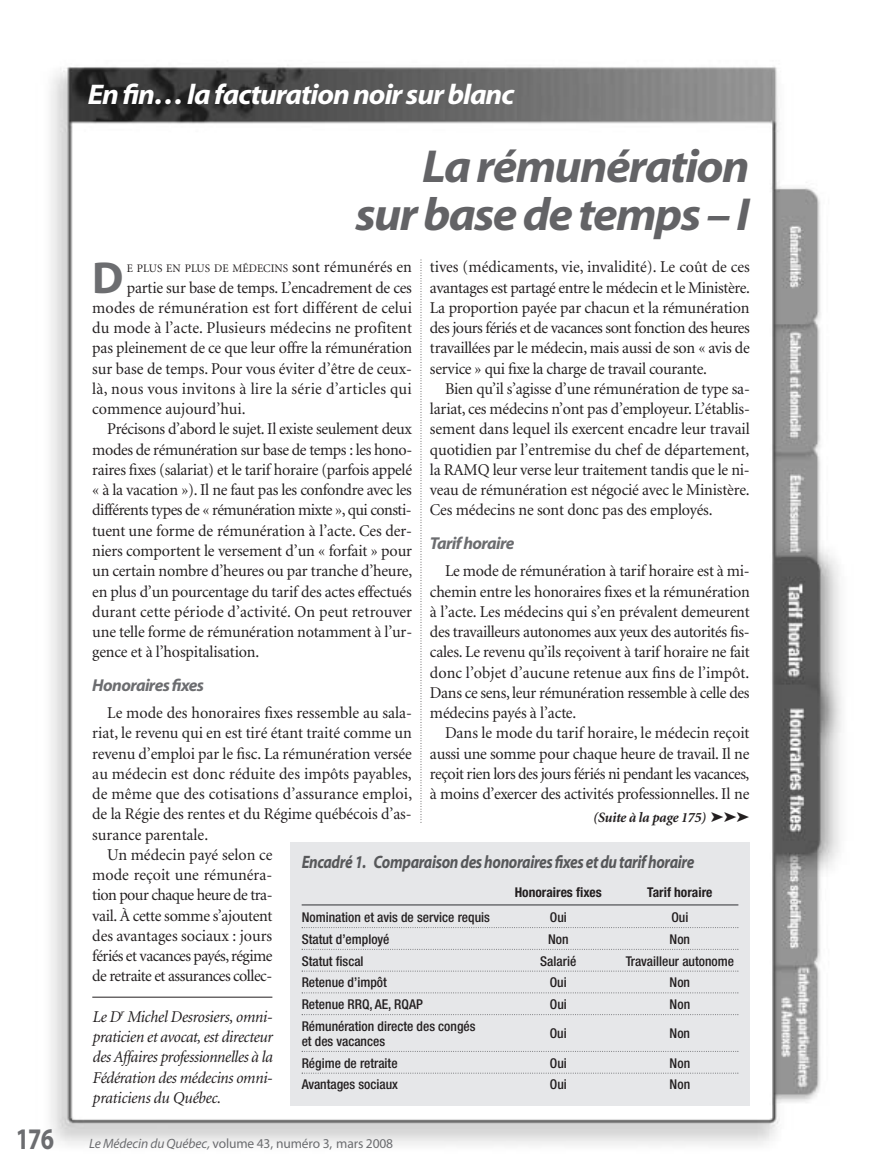
<style>
.page{position:relative;width:878px;height:1175px;background:#fff}
.page>*{position:absolute;margin:0;border:0;box-sizing:border-box;transform-origin:0 0}
.t1{font:italic 700 46.5px/48px "Myriad";letter-spacing:-.035em;color:#636366;text-align:right;scale:1.05 1}
.t2{font:700 45px "Myriad";color:#6c6d70}
.t3{font:700 30px "Myriad";color:#6c6d70;scale:.8 1}
.t4{font:italic 700 28.5px "Myriad";letter-spacing:-.035em;color:#fff;scale:1.05 1}
.t5{font:italic 700 18px "Myriad";letter-spacing:-.025em;color:#57585a;scale:.85 1}
.t6{font:italic 700 17.25px "Myriad";letter-spacing:-.035em;color:#6c6d70}
.t7{font:16.5px/20.2px "Minion";letter-spacing:-.01em;color:#231f20;text-align:justify}
.t8{font:italic 16.5px/20.2px "Minion";letter-spacing:-.025em;color:#231f20;text-align:justify}
.t9{font:16.5px "Minion";letter-spacing:-.035em;color:#231f20}
.t10{font:16.5px "Minion";letter-spacing:.01em;color:#231f20}
.t11{font:italic 700 14.25px "Minion";letter-spacing:-.02em;color:#231f20}
.t12{font:500 condensed 13.5px/21.8px "Helvetica Neue";color:#231f20}
.t13{font:13.5px "Myriad";letter-spacing:-.01em;color:#6c6d70}
.t14{font:700 condensed 13.5px "Helvetica Neue";color:#231f20}
.t15{font:11.55px "Minion";letter-spacing:.005em;color:#231f20}
.s1{font-size:16.5px}
.s2{font-style:italic}
</style>
<div class="page">
<img style="left:50px;top:66px;width:792px;height:1079px">
<svg style="left:420px;top:260px;width:1px;height:564px"></svg>
<hr style="left:92px;top:996px;width:180px;height:1px;background:#231f20">
<div style="left:430px;top:805px;width:319px;height:20px;background:#fff"></div>
<div style="left:290px;top:842px;width:459px;height:263px;background:#e6e7e9"></div>
<hr style="left:302px;top:904px;width:436px;height:1px;background:#6c6d70">
<svg style="left:302px;top:927px;width:436px;height:1px"></svg>
<svg style="left:302px;top:948px;width:436px;height:2px"></svg>
<svg style="left:302px;top:970px;width:436px;height:1px"></svg>
<svg style="left:302px;top:992px;width:436px;height:1px"></svg>
<svg style="left:302px;top:1014px;width:436px;height:1px"></svg>
<svg style="left:302px;top:1050px;width:436px;height:2px"></svg>
<svg style="left:302px;top:1072px;width:436px;height:1px"></svg>
<h3 class="t4" style="left:88px;top:83px;width:408px">En fin… la facturation noir sur blanc</h3>
<h1 class="t1" style="left:355px;top:147px;width:377px">La rémunération sur base de temps – I</h1>
<p class="t7" style="left:430px;top:258px;width:321px">tives (médicaments, vie, invalidité). Le coût de ces avantages est partagé entre le médecin et le Ministère.<br>La proportion payée par chacun et la rémunération des jours fériés et de vacances sont fonction des heures travaillées par le médecin, mais aussi de son « avis de service » qui fixe la charge de travail courante.</p>
<p class="t7" style="left:430px;top:380px;width:321px;text-indent:15px">Bien qu’il s’agisse d’une rémunération de type sa&shy;lariat, ces médecins n’ont pas d’employeur. L’établis&shy;sement dans lequel ils exercent encadre leur travail quotidien par l’entremise du chef de département, la RAMQ leur verse leur traitement tandis que le ni&shy;veau de rémunération est négocié avec le Ministère.<br>Ces médecins ne sont donc pas des employés.</p>
<p class="t6" style="left:430px;top:537px;width:86px">Tarif horaire</p>
<p class="t7" style="left:430px;top:562px;width:321px;text-indent:15px">Le mode de rémunération à tarif horaire est à mi&shy;chemin entre les honoraires fixes et la rémunération à l’acte. Les médecins qui s’en prévalent demeurent des travailleurs autonomes aux yeux des autorités fis&shy;cales. Le revenu qu’ils reçoivent à tarif horaire ne fait donc l’objet d’aucune retenue aux fins de l’impôt.<br>Dans ce sens, leur rémunération ressemble à celle des médecins payés à l’acte.</p>
<p class="t7" style="left:430px;top:724px;width:321px;text-indent:15px">Dans le mode du tarif horaire, le médecin reçoit aussi une somme pour chaque heure de travail. Il ne reçoit rien lors des jours fériés ni pendant les vacances, à moins d’exercer des activités professionnelles. Il ne</p>
<h2 class="t2" style="left:92px;top:261px;width:33px">D</h2>
<p class="t15" style="left:127px;top:264px;width:287px">E PLUS EN PLUS DE MÉDECINS <span class="s1">sont rémunérés en</span></p>
<p class="t7" style="left:92px;top:278px;width:321px;text-indent:35px">partie sur base de temps. L’encadrement de ces modes de rémunération est fort différent de celui du mode à l’acte. Plusieurs médecins ne profitent pas pleinement de ce que leur offre la rémunération sur base de temps. Pour vous éviter d’être de ceux&shy;là, nous vous invitons à lire la série d’articles qui commence aujourd’hui.</p>
<p class="t7" style="left:92px;top:420px;width:321px;text-indent:15px">Précisons d’abord le sujet. Il existe seulement deux modes de rémunération sur base de temps : les hono&shy;raires fixes (salariat) et le tarif horaire (parfois appelé « à la vacation »). Il ne faut pas les confondre avec les différents types de « rémunération mixte », qui consti&shy;tuent une forme de rémunération à l’acte. Ces der&shy;niers comportent le versement d’un « forfait » pour un certain nombre d’heures ou par tranche d’heure, en plus d’un pourcentage du tarif des actes effectués durant cette période d’activité. On peut retrouver une telle forme de rémunération notamment à l’ur&shy;gence et à l’hospitalisation.</p>
<p class="t6" style="left:92px;top:679px;width:113px">Honoraires fixes</p>
<p class="t7" style="left:107px;top:704px;width:306px">Le mode des honoraires fixes ressemble au sala-</p>
<p class="t7" style="left:92px;top:724px;width:321px">riat, le revenu qui en est tiré étant traité comme un</p>
<p class="t7" style="left:92px;top:744px;width:321px">revenu d’emploi par le fisc. La rémunération versée</p>
<p class="t7" style="left:92px;top:764px;width:321px">au médecin est donc réduite des impôts payables,</p>
<p class="t10" style="left:92px;top:787px;width:321px">de même que des cotisations d’assurance emploi,</p>
<p class="t7" style="left:92px;top:805px;width:321px">de la Régie des rentes et du Régime québécois d’as-</p>
<p class="t7" style="left:92px;top:825px;width:117px">surance parentale.</p>
<p class="t7" style="left:107px;top:845px;width:167px">Un médecin payé selon ce</p>
<p class="t7" style="left:92px;top:866px;width:182px">mode reçoit une rémunéra-</p>
<p class="t9" style="left:92px;top:888px;width:182px">tion pour chaque heure de tra-</p>
<p class="t7" style="left:92px;top:906px;width:182px">vail. À cette somme s’ajoutent</p>
<p class="t7" style="left:92px;top:926px;width:181px">des avantages sociaux : jours</p>
<p class="t9" style="left:92px;top:949px;width:182px">fériés et vacances payés, régime</p>
<p class="t9" style="left:92px;top:969px;width:181px">de retraite et assurances collec-</p>
<p class="t11" style="left:592px;top:811px;width:158px">(Suite à la page 175) ➤➤➤</p>
<p class="t5" style="left:302px;top:855px;width:463px">Encadré 1. Comparaison des honoraires fixes et du tarif horaire</p>
<p class="t14" style="left:514px;top:887px;width:89px">Honoraires fixes</p>
<p class="t14" style="left:647px;top:887px;width:67px">Tarif horaire</p>
<p class="t12" style="left:302px;top:907px;width:190px">Nomination et avis de service requis</p>
<p class="t12" style="left:550px;top:907px;width:18px">Oui</p>
<p class="t12" style="left:671px;top:907px;width:18px">Oui</p>
<p class="t12" style="left:302px;top:929px;width:89px">Statut d’employé</p>
<p class="t12" style="left:548px;top:929px;width:22px">Non</p>
<p class="t12" style="left:669px;top:929px;width:22px">Non</p>
<p class="t12" style="left:302px;top:951px;width:63px">Statut fiscal</p>
<p class="t12" style="left:540px;top:951px;width:38px">Salarié</p>
<p class="t12" style="left:625px;top:951px;width:110px">Travailleur autonome</p>
<p class="t12" style="left:302px;top:973px;width:87px">Retenue d’impôt</p>
<p class="t12" style="left:550px;top:973px;width:18px">Oui</p>
<p class="t12" style="left:669px;top:973px;width:22px">Non</p>
<p class="t12" style="left:302px;top:994px;width:123px">Retenue RRQ, AE, RQAP</p>
<p class="t12" style="left:550px;top:994px;width:18px">Oui</p>
<p class="t12" style="left:669px;top:994px;width:22px">Non</p>
<p class="t12" style="left:302px;top:1016px;width:175px">Rémunération directe des congés</p>
<p class="t8" style="left:92px;top:1007px;width:182px">Le D<sup>r</sup> Michel Desrosiers, omni&shy;praticien et avocat, est directeur des Affaires professionnelles à la Fédération des médecins omni&shy;praticiens du Québec.</p>
<p class="t12" style="left:550px;top:1024px;width:18px">Oui</p>
<p class="t12" style="left:669px;top:1024px;width:22px">Non</p>
<p class="t12" style="left:301px;top:1031px;width:97px">et des vacances<br>Régime de retraite</p>
<p class="t12" style="left:550px;top:1053px;width:18px">Oui</p>
<p class="t12" style="left:669px;top:1053px;width:22px">Non</p>
<p class="t12" style="left:302px;top:1075px;width:98px">Avantages sociaux</p>
<p class="t12" style="left:550px;top:1075px;width:18px">Oui</p>
<p class="t12" style="left:669px;top:1075px;width:22px">Non</p>
<h3 class="t3" style="left:16px;top:1127px;width:49px">176</h3>
<p class="t13" style="left:89px;top:1138px;width:305px"><span class="s2">Le Médecin du Québec,</span> volume 43, numéro 3, mars 2008</p>
</div>
